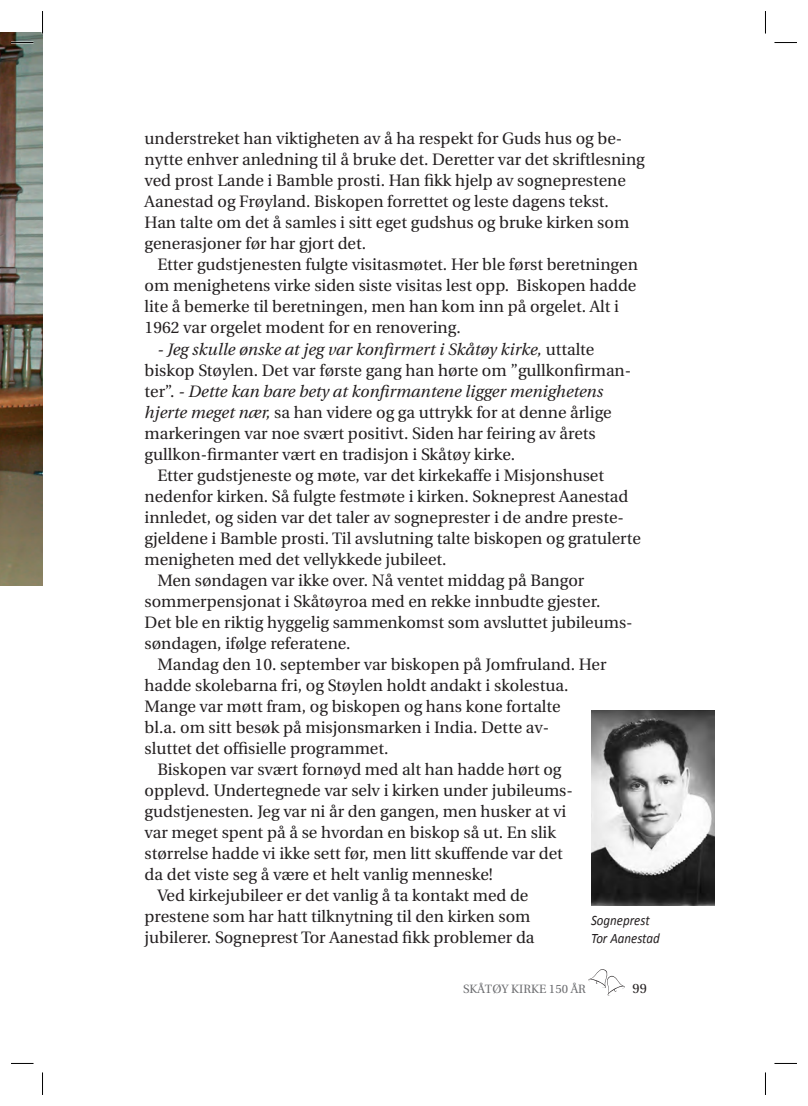
<style>
.page{position:relative;width:808px;height:1106px;background:#fff}
.page>*{position:absolute;margin:0;border:0;box-sizing:border-box;transform-origin:0 0}
.t1{font:16.5px/21px "Utopia";color:#231f20}
.t2{font:italic 16.5px "Utopia";color:#231f20}
.t3{font:italic 14.4px/18px "Calibri";color:#231f20;scale:.9 1}
.t4{font:13.5px "Utopia";color:#231f20}
.t5{font:12px "Utopia";color:#6c6d70}
.s1{font-style:normal}
.s2{font-style:italic}
</style>
<div class="page">
<svg style="left:588px;top:969px;width:37px;height:27px"></svg>
<img style="left:0;top:33px;width:43px;height:553px">
<img style="left:591px;top:710px;width:123px;height:195px">
<svg style="left:11px;top:42px;width:23px;height:1px"></svg>
<svg style="left:774px;top:42px;width:23px;height:1px"></svg>
<svg style="left:11px;top:1063px;width:23px;height:1px"></svg>
<svg style="left:774px;top:1063px;width:23px;height:1px"></svg>
<svg style="left:42px;top:11px;width:1px;height:23px"></svg>
<svg style="left:42px;top:1072px;width:1px;height:22px"></svg>
<svg style="left:765px;top:11px;width:1px;height:23px"></svg>
<svg style="left:765px;top:1072px;width:1px;height:22px"></svg>
<p class="t1" style="left:145px;top:129px;width:502px">understreket han viktigheten av å ha respekt for Guds hus og be&shy;nytte enhver anledning til å bruke det. Deretter var det skriftlesning ved prost Lande i Bamble prosti. Han fikk hjelp av sogneprestene Aanestad og Frøyland. Biskopen forrettet og leste dagens tekst.<br>Han talte om det å samles i sitt eget gudshus og bruke kirken som generasjoner før har gjort det.</p>
<p class="t1" style="left:145px;top:255px;width:495px;text-indent:13px">Etter gudstjenesten fulgte visitasmøtet. Her ble først beretningen om menighetens virke siden siste visitas lest opp. Biskopen hadde lite å bemerke til beretningen, men han kom inn på orgelet. Alt i 1962 var orgelet modent for en renovering.</p>
<p class="t2" style="left:157px;top:340px;width:439px">- Jeg skulle ønske at jeg var konfirmert i Skåtøy kirke, <span class="s1">uttalte</span></p>
<p class="t1" style="left:145px;top:360px;width:488px">biskop Støylen. Det var første gang han hørte om ”gullkonfirman-</p>
<p class="t2" style="left:145px;top:382px;width:460px"><span class="s1">ter”.</span> - Dette kan bare bety at konfirmantene ligger menighetens</p>
<p class="t1" style="left:145px;top:402px;width:469px"><span class="s2">hjerte meget nær,</span> sa han videre og ga uttrykk for at denne årlige</p>
<p class="t1" style="left:145px;top:423px;width:453px">markeringen var noe svært positivt. Siden har feiring av årets</p>
<p class="t1" style="left:145px;top:444px;width:372px">gullkon-firmanter vært en tradisjon i Skåtøy kirke.</p>
<p class="t1" style="left:157px;top:465px;width:448px">Etter gudstjeneste og møte, var det kirkekaffe i Misjonshuset</p>
<p class="t1" style="left:145px;top:486px;width:485px">nedenfor kirken. Så fulgte festmøte i kirken. Sokneprest Aanestad</p>
<p class="t1" style="left:145px;top:507px;width:481px">innledet, og siden var det taler av sogneprester i de andre preste-</p>
<p class="t1" style="left:145px;top:528px;width:498px">gjeldene i Bamble prosti. Til avslutning talte biskopen og gratulerte</p>
<p class="t1" style="left:145px;top:549px;width:303px">menigheten med det vellykkede jubileet.</p>
<p class="t1" style="left:157px;top:570px;width:428px">Men søndagen var ikke over. Nå ventet middag på Bangor</p>
<p class="t1" style="left:145px;top:591px;width:457px">sommerpensjonat i Skåtøyroa med en rekke innbudte gjester.</p>
<p class="t1" style="left:145px;top:612px;width:490px">Det ble en riktig hyggelig sammenkomst som avsluttet jubileums-</p>
<p class="t1" style="left:145px;top:633px;width:207px">søndagen, ifølge referatene.</p>
<p class="t1" style="left:157px;top:654px;width:451px">Mandag den 10. september var biskopen på Jomfruland. Her</p>
<p class="t1" style="left:145px;top:675px;width:425px">hadde skolebarna fri, og Støylen holdt andakt i skolestua.</p>
<p class="t1" style="left:145px;top:696px;width:418px">Mange var møtt fram, og biskopen og hans kone fortalte</p>
<p class="t1" style="left:145px;top:717px;width:406px">bl.a. om sitt besøk på misjonsmarken i India. Dette av-</p>
<p class="t1" style="left:145px;top:738px;width:245px">sluttet det offisielle programmet.</p>
<p class="t1" style="left:157px;top:759px;width:406px">Biskopen var svært fornøyd med alt han hadde hørt og</p>
<p class="t1" style="left:145px;top:780px;width:430px">opplevd. Undertegnede var selv i kirken under jubileums-</p>
<p class="t1" style="left:145px;top:801px;width:423px">gudstjenesten. Jeg var ni år den gangen, men husker at vi</p>
<p class="t1" style="left:145px;top:822px;width:413px">var meget spent på å se hvordan en biskop så ut. En slik</p>
<p class="t1" style="left:145px;top:843px;width:420px">størrelse hadde vi ikke sett før, men litt skuffende var det</p>
<p class="t1" style="left:145px;top:864px;width:350px">da det viste seg å være et helt vanlig menneske!</p>
<p class="t1" style="left:157px;top:885px;width:373px">Ved kirkejubileer er det vanlig å ta kontakt med de</p>
<p class="t1" style="left:145px;top:906px;width:387px">prestene som har hatt tilknytning til den kirken som</p>
<p class="t1" style="left:145px;top:927px;width:391px">jubilerer. Sogneprest Tor Aanestad fikk problemer da</p>
<p class="t3" style="left:591px;top:910px;width:78px">Sogneprest<br>Tor Aanestad</p>
<p class="t5" style="left:463px;top:981px;width:124px">SKÅTØY KIRKE 150 ÅR</p>
<p class="t4" style="left:632px;top:980px;width:16px">99</p>
</div>
